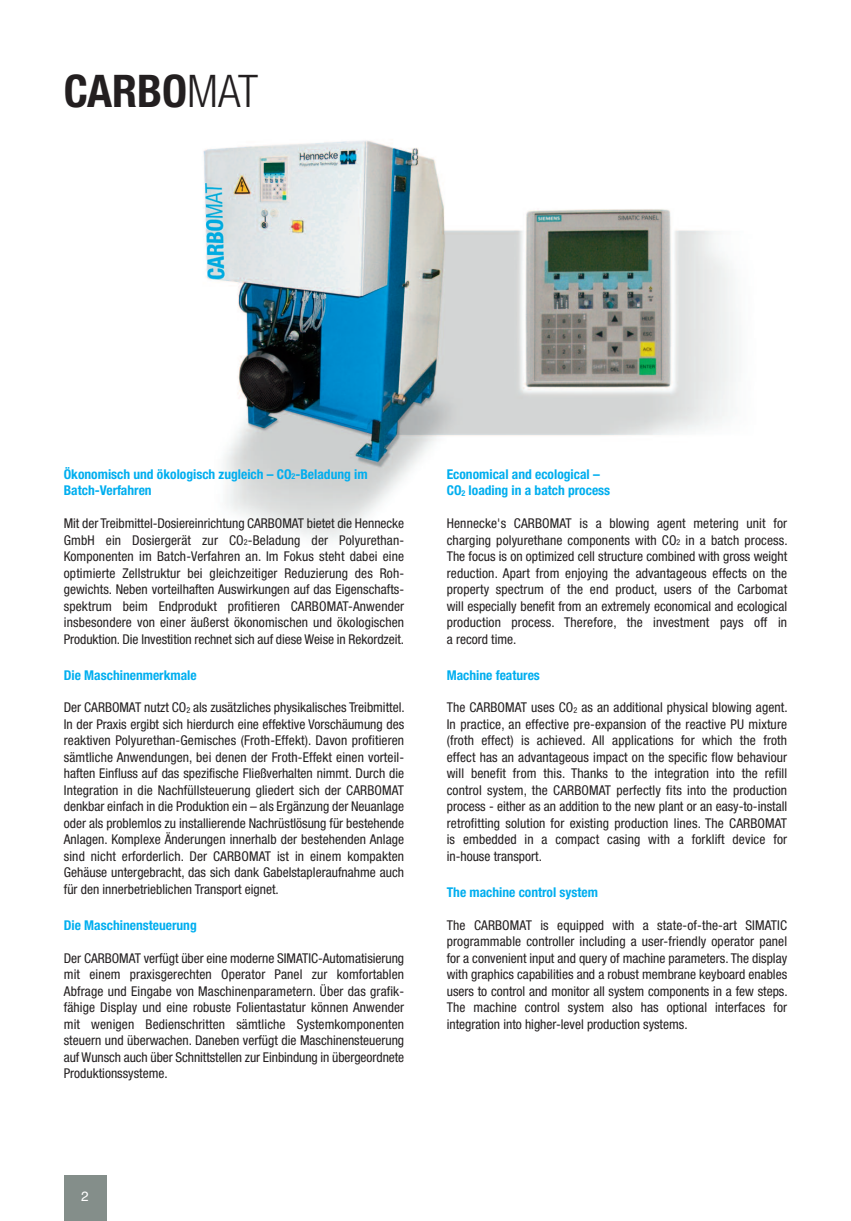
<style>
.page{position:relative;width:851px;height:1221px;background:#fff}
.page>*{position:absolute;margin:0;border:0;box-sizing:border-box;transform-origin:0 0}
.t1{font:700 condensed 45px "Helvetica Neue";color:#231f20}
.t2{font:condensed 13.5px/16.5px "Helvetica Neue";color:#231f20;text-align:justify}
.t3{font:700 condensed 13.5px/16.5px "Helvetica Neue";color:#00aeef}
.t4{font:13.5px "Helvetica";color:#fff}
.s1{font-weight:300}
.s2{font-size:8.1px}
</style>
<div class="page">
<img style="left:203px;top:140px;width:534px;height:399px">
<div style="left:64px;top:1174px;width:42px;height:46px;background:#848e8a"></div>
<h1 class="t1" style="left:64px;top:74px;width:196px">CARBO<span class="s1">MAT</span></h1>
<p class="t3" style="left:64px;top:467px;width:305px">Ökonomisch und ökologisch zugleich – CO<span class="s2">2</span>-Beladung im<br>Batch-Verfahren</p>
<p class="t2" style="left:64px;top:516px;width:342px">Mit der Treibmittel-Dosiereinrichtung CARBOMAT bietet die Hennecke GmbH ein Dosiergerät zur CO<span class="s2">2</span>-Beladung der Polyurethan-Komponenten im Batch-Verfahren an. Im Fokus steht dabei eine optimierte Zellstruktur bei gleichzeitiger Reduzierung des Roh&shy;gewichts. Neben vorteilhaften Auswirkungen auf das Eigenschafts&shy;spektrum beim Endprodukt profitieren CARBOMAT-Anwender insbesondere von einer äußerst ökonomischen und ökologischen Produktion. Die Investition rechnet sich auf diese Weise in Rekordzeit.</p>
<p class="t3" style="left:64px;top:667px;width:134px">Die Maschinenmerkmale</p>
<p class="t2" style="left:64px;top:700px;width:342px">Der CARBOMAT nutzt CO<span class="s2">2</span> als zusätzliches physikalisches Treibmittel.<br>In der Praxis ergibt sich hierdurch eine effektive Vorschäumung des reaktiven Polyurethan-Gemisches (Froth-Effekt). Davon profitieren sämtliche Anwendungen, bei denen der Froth-Effekt einen vorteil&shy;haften Einfluss auf das spezifische Fließverhalten nimmt. Durch die Integration in die Nachfüllsteuerung gliedert sich der CARBOMAT denkbar einfach in die Produktion ein – als Ergänzung der Neuanlage oder als problemlos zu installierende Nachrüstlösung für bestehende Anlagen. Komplexe Änderungen innerhalb der bestehenden Anlage sind nicht erforderlich. Der CARBOMAT ist in einem kompakten Gehäuse untergebracht, das sich dank Gabelstapleraufnahme auch für den innerbetrieblichen Transport eignet.</p>
<p class="t3" style="left:64px;top:918px;width:134px">Die Maschinensteuerung</p>
<p class="t2" style="left:64px;top:950px;width:342px">Der CARBOMAT verfügt über eine moderne SIMATIC-Automatisierung mit einem praxisgerechten Operator Panel zur komfortablen Abfrage und Eingabe von Maschinenparametern. Über das grafik&shy;fähige Display und eine robuste Folientastatur können Anwender mit wenigen Bedienschritten sämtliche Systemkomponenten steuern und überwachen. Daneben verfügt die Maschinensteuerung auf Wunsch auch über Schnittstellen zur Einbindung in übergeordnete Produktionssysteme.</p>
<p class="t3" style="left:446px;top:467px;width:165px">Economical and ecological –<br>CO<span class="s2">2</span> loading in a batch process</p>
<p class="t2" style="left:446px;top:516px;width:342px">Hennecke's CARBOMAT is a blowing agent metering unit for charging polyurethane components with CO<span class="s2">2</span> in a batch process.<br>The focus is on optimized cell structure combined with gross weight reduction. Apart from enjoying the advantageous effects on the property spectrum of the end product, users of the Carbomat will especially benefit from an extremely economical and ecological production process. Therefore, the investment pays off in a record time.</p>
<p class="t3" style="left:446px;top:667px;width:95px">Machine features</p>
<p class="t2" style="left:446px;top:700px;width:342px">The CARBOMAT uses CO<span class="s2">2</span> as an additional physical blowing agent.<br>In practice, an effective pre-expansion of the reactive PU mixture (froth effect) is achieved. All applications for which the froth effect has an advantageous impact on the specific flow behaviour will benefit from this. Thanks to the integration into the refill control system, the CARBOMAT perfectly fits into the production process - either as an addition to the new plant or an easy-to-install retrofitting solution for existing production lines. The CARBOMAT is embedded in a compact casing with a forklift device for in-house transport.</p>
<p class="t3" style="left:446px;top:885px;width:153px">The machine control system</p>
<p class="t2" style="left:446px;top:917px;width:342px">The CARBOMAT is equipped with a state-of-the-art SIMATIC programmable controller including a user-friendly operator panel for a convenient input and query of machine parameters. The display with graphics capabilities and a robust membrane keyboard enables users to control and monitor all system components in a few steps.<br>The machine control system also has optional interfaces for integration into higher-level production systems.</p>
<p class="t4" style="left:81px;top:1188px;width:9px">2</p>
</div>
